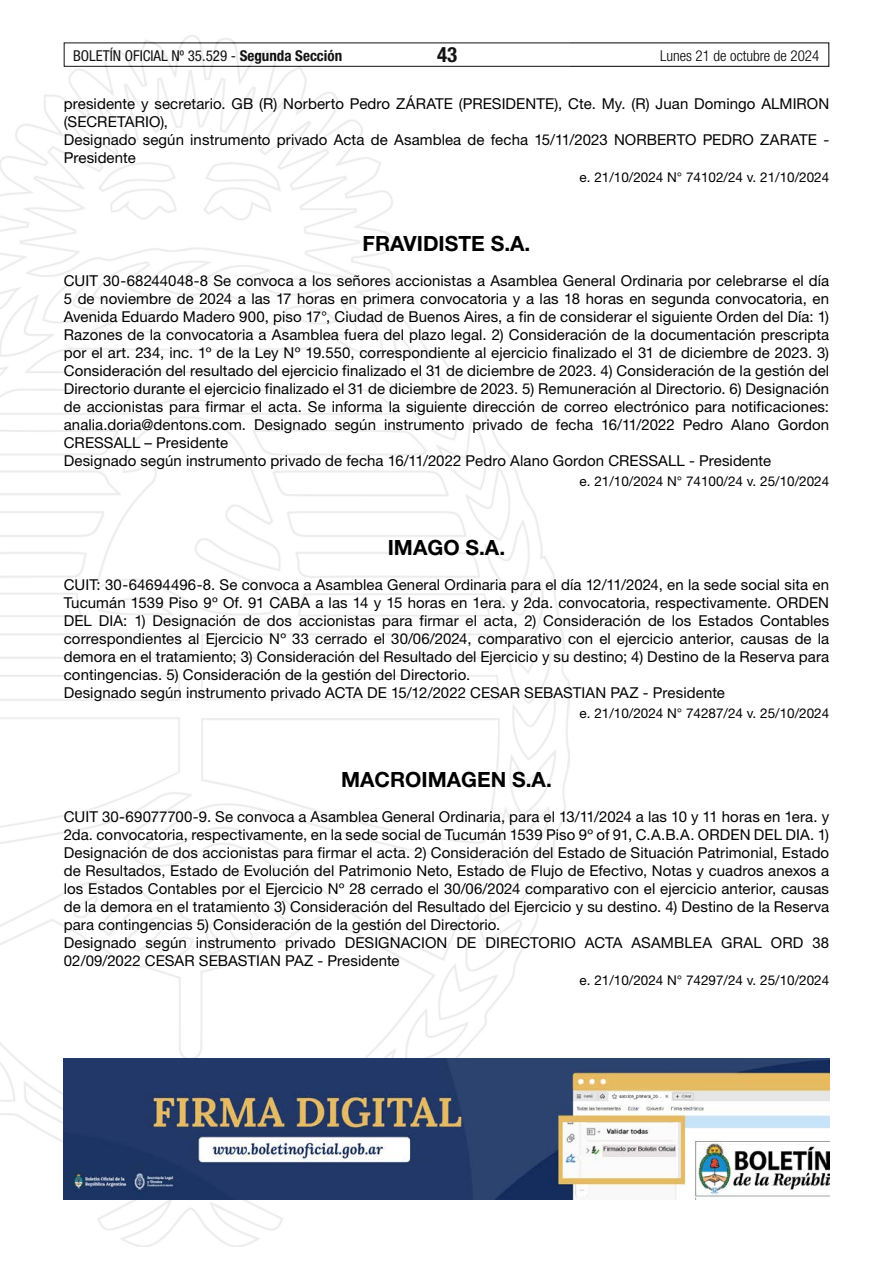
<style>
.page{position:relative;width:893px;height:1263px;background:#fff}
.page>*{position:absolute;margin:0;border:0;box-sizing:border-box;transform-origin:0 0}
.t1{font:700 21px "Helvetica Neue LT Std";color:#000}
.t2{font:700 condensed 21px "Helvetica Neue LT Std";color:#000}
.t3{font:15px/18px "Helvetica Neue LT Std";letter-spacing:.005em;color:#000}
.t4{font:condensed 15px "Helvetica Neue LT Std";color:#000}
.t5{font:300 condensed 15px "Helvetica Neue LT Std";color:#000}
.t6{font:13.5px "Helvetica Neue LT Std";color:#000}
.s1{font-weight:700}
</style>
<div class="page">
<div style="left:64px;top:43px;width:765px;height:24px;border:1px solid #000"></div>
<img style="left:0;top:35px;width:569px;height:1211px">
<img style="left:64px;top:1059px;width:765px;height:140px">
<p class="t4" style="left:73px;top:47px;width:271px">BOLETÍN OFICIAL Nº 35.529 - <span class="s1">Segunda Sección</span></p>
<h1 class="t2" style="left:437px;top:42px;width:22px">43</h1>
<p class="t5" style="left:660px;top:47px;width:161px">Lunes 21 de octubre de 2024</p>
<p class="t3" style="left:64px;top:94px;width:767px">presidente y secretario. GB (R) Norberto Pedro ZÁRATE (PRESIDENTE), Cte. My. (R) Juan Domingo ALMIRON (SECRETARIO),<br>Designado según instrumento privado Acta de Asamblea de fecha 15/11/2023 NORBERTO PEDRO ZARATE - Presidente</p>
<p class="t6" style="left:580px;top:169px;width:251px">e. 21/10/2024 N° 74102/24 v. 21/10/2024</p>
<h1 class="t1" style="left:363px;top:231px;width:169px">FRAVIDISTE S.A.</h1>
<p class="t3" style="left:64px;top:272px;width:767px">CUIT 30-68244048-8 Se convoca a los señores accionistas a Asamblea General Ordinaria por celebrarse el día 5 de noviembre de 2024 a las 17 horas en primera convocatoria y a las 18 horas en segunda convocatoria, en Avenida Eduardo Madero 900, piso 17°, Ciudad de Buenos Aires, a fin de considerar el siguiente Orden del Día: 1)<br>Razones de la convocatoria a Asamblea fuera del plazo legal. 2) Consideración de la documentación prescripta por el art. 234, inc. 1º de la Ley Nº 19.550, correspondiente al ejercicio finalizado el 31 de diciembre de 2023. 3)<br>Consideración del resultado del ejercicio finalizado el 31 de diciembre de 2023. 4) Consideración de la gestión del Directorio durante el ejercicio finalizado el 31 de diciembre de 2023. 5) Remuneración al Directorio. 6) Designación de accionistas para firmar el acta. Se informa la siguiente dirección de correo electrónico para notificaciones: analia.doria@dentons.com. Designado según instrumento privado de fecha 16/11/2022 Pedro Alano Gordon CRESSALL – Presidente<br>Designado según instrumento privado de fecha 16/11/2022 Pedro Alano Gordon CRESSALL - Presidente</p>
<p class="t6" style="left:580px;top:473px;width:251px">e. 21/10/2024 N° 74100/24 v. 25/10/2024</p>
<h1 class="t1" style="left:388px;top:535px;width:119px">IMAGO S.A.</h1>
<p class="t3" style="left:64px;top:576px;width:767px">CUIT: 30-64694496-8. Se convoca a Asamblea General Ordinaria para el día 12/11/2024, en la sede social sita en Tucumán 1539 Piso 9º Of. 91 CABA a las 14 y 15 horas en 1era. y 2da. convocatoria, respectivamente. ORDEN DEL DIA: 1) Designación de dos accionistas para firmar el acta, 2) Consideración de los Estados Contables correspondientes al Ejercicio Nº 33 cerrado el 30/06/2024, comparativo con el ejercicio anterior, causas de la demora en el tratamiento; 3) Consideración del Resultado del Ejercicio y su destino; 4) Destino de la Reserva para contingencias. 5) Consideración de la gestión del Directorio.<br>Designado según instrumento privado ACTA DE 15/12/2022 CESAR SEBASTIAN PAZ - Presidente</p>
<p class="t6" style="left:580px;top:705px;width:251px">e. 21/10/2024 N° 74287/24 v. 25/10/2024</p>
<h1 class="t1" style="left:341px;top:766px;width:212px">MACROIMAGEN S.A.</h1>
<p class="t3" style="left:64px;top:807px;width:767px">CUIT 30-69077700-9. Se convoca a Asamblea General Ordinaria, para el 13/11/2024 a las 10 y 11 horas en 1era. y 2da. convocatoria, respectivamente, en la sede social de Tucumán 1539 Piso 9º of 91, C.A.B.A. ORDEN DEL DIA. 1)<br>Designación de dos accionistas para firmar el acta. 2) Consideración del Estado de Situación Patrimonial, Estado de Resultados, Estado de Evolución del Patrimonio Neto, Estado de Flujo de Efectivo, Notas y cuadros anexos a los Estados Contables por el Ejercicio Nº 28 cerrado el 30/06/2024 comparativo con el ejercicio anterior, causas de la demora en el tratamiento 3) Consideración del Resultado del Ejercicio y su destino. 4) Destino de la Reserva para contingencias 5) Consideración de la gestión del Directorio.<br>Designado según instrumento privado DESIGNACION DE DIRECTORIO ACTA ASAMBLEA GRAL ORD 38<br>02/09/2022 CESAR SEBASTIAN PAZ - Presidente</p>
<p class="t6" style="left:580px;top:972px;width:251px">e. 21/10/2024 N° 74297/24 v. 25/10/2024</p>
</div>
